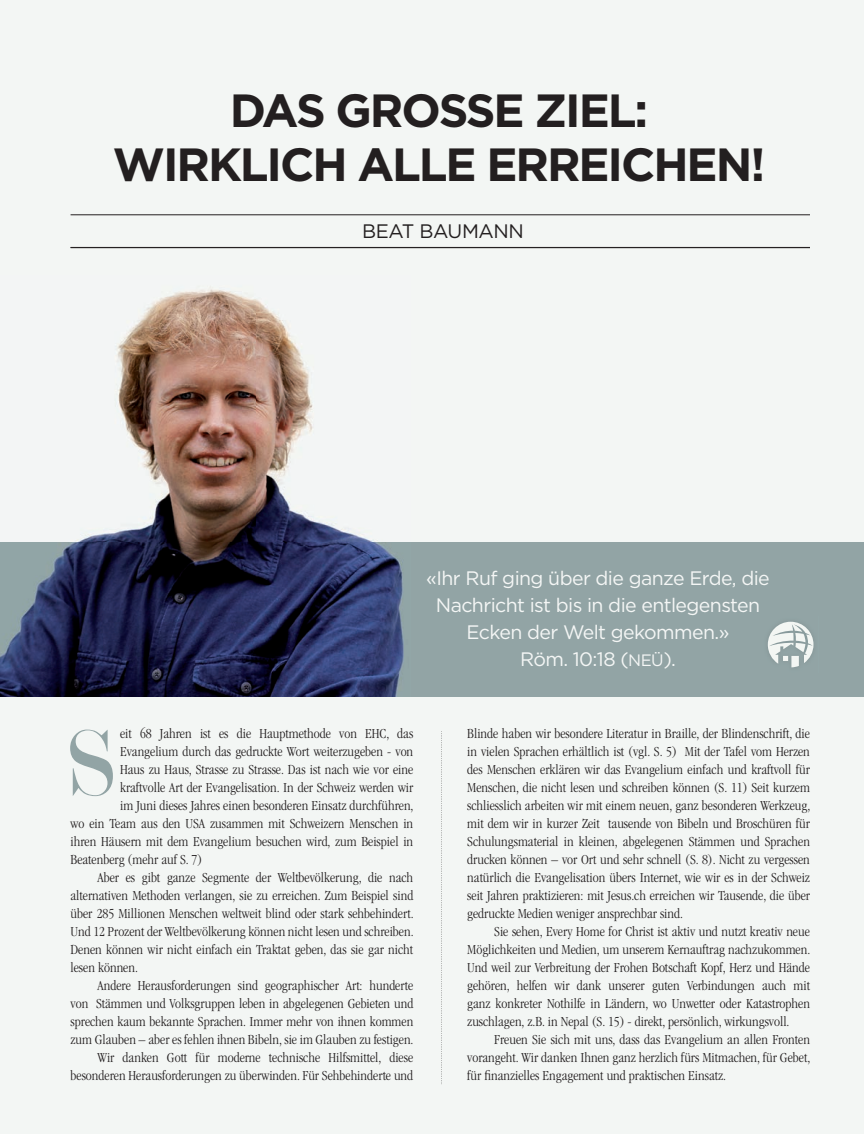
<style>
.page{position:relative;width:864px;height:1134px;background:#f3f6f4}
.page>*{position:absolute;margin:0;border:0;box-sizing:border-box;transform-origin:0 0}
.t1{font:100.5px "Modern";color:#92a4a5;scale:.9 1}
.t2{font:700 46.5px/54px "Gotham";letter-spacing:-.045em;color:#231f20;text-align:center}
.t3{font:19.5px/27px "Gotham";letter-spacing:-.03em;color:#f4f6f5;text-align:center}
.t4{font:19.5px "Gotham";letter-spacing:-.02em;color:#231f20}
.t5{font:300 condensed 14.25px/18px "ITC Garamond Std";color:#231f20;text-align:justify}
.s1{font-size:16.5px}
</style>
<div class="page">
<hr style="left:71px;top:247px;width:739px;height:1px;background:#231f20">
<hr style="left:71px;top:215px;width:739px;height:1px;background:#231f20">
<div style="left:0;top:542px;width:864px;height:154px;background:#92a4a5"></div>
<svg style="left:441px;top:731px;width:1px;height:353px"></svg>
<svg style="left:768px;top:622px;width:46px;height:45px"></svg>
<img style="left:0;top:289px;width:404px;height:407px">
<h2 class="t2" style="left:113px;top:83px;width:654px">DAS GROSSE ZIEL:<br>WIRKLICH ALLE ERREICHEN!</h2>
<h3 class="t4" style="left:362px;top:219px;width:163px">BEAT BAUMANN</h3>
<h3 class="t3" style="left:426px;top:565px;width:345px">«Ihr Ruf ging über die ganze Erde, die<br>Nachricht ist bis in die entlegensten<br>Ecken der Welt gekommen.»<br>Röm. 10:18 (<span class="s1">NEÜ</span>).</h3>
<p class="t5" style="left:120px;top:725px;width:295px">eit 68 Jahren ist es die Hauptmethode von EHC, das</p>
<p class="t5" style="left:120px;top:743px;width:295px">Evangelium durch das gedruckte Wort weiterzugeben - von</p>
<p class="t5" style="left:120px;top:761px;width:295px">Haus zu Haus, Strasse zu Strasse. Das ist nach wie vor eine</p>
<p class="t5" style="left:120px;top:779px;width:295px">kraftvolle Art der Evangelisation. In der Schweiz werden wir</p>
<p class="t5" style="left:120px;top:797px;width:295px">im Juni dieses Jahres einen besonderen Einsatz durchführen,</p>
<p class="t5" style="left:71px;top:815px;width:344px">wo ein Team aus den USA zusammen mit Schweizern Menschen in</p>
<p class="t5" style="left:71px;top:833px;width:344px">ihren Häusern mit dem Evangelium besuchen wird, zum Beispiel in</p>
<p class="t5" style="left:71px;top:851px;width:133px">Beatenberg (mehr auf S. 7)</p>
<p class="t5" style="left:98px;top:869px;width:317px">Aber es gibt ganze Segmente der Weltbevölkerung, die nach</p>
<p class="t5" style="left:71px;top:887px;width:344px">alternativen Methoden verlangen, sie zu erreichen. Zum Beispiel sind</p>
<p class="t5" style="left:71px;top:905px;width:345px">über 285 Millionen Menschen weltweit blind oder stark sehbehindert.</p>
<p class="t5" style="left:71px;top:923px;width:345px">Und 12 Prozent der Weltbevölkerung können nicht lesen und schreiben.</p>
<p class="t5" style="left:71px;top:941px;width:344px">Denen können wir nicht einfach ein Traktat geben, das sie gar nicht</p>
<p class="t5" style="left:71px;top:959px;width:69px">lesen können.</p>
<p class="t5" style="left:98px;top:977px;width:317px">Andere Herausforderungen sind geographischer Art: hunderte</p>
<p class="t5" style="left:71px;top:995px;width:344px">von Stämmen und Volksgruppen leben in abgelegenen Gebieten und</p>
<p class="t5" style="left:71px;top:1013px;width:344px">sprechen kaum bekannte Sprachen. Immer mehr von ihnen kommen</p>
<p class="t5" style="left:71px;top:1031px;width:345px">zum Glauben – aber es fehlen ihnen Bibeln, sie im Glauben zu festigen.</p>
<p class="t5" style="left:98px;top:1049px;width:317px">Wir danken Gott für moderne technische Hilfsmittel, diese</p>
<p class="t5" style="left:71px;top:1067px;width:344px">besonderen Herausforderungen zu überwinden. Für Sehbehinderte und</p>
<h1 class="t1" style="left:68px;top:713px;width:54px">S</h1>
<p class="t5" style="left:467px;top:725px;width:345px">Blinde haben wir besondere Literatur in Braille, der Blindenschrift, die in vielen Sprachen erhältlich ist (vgl. S. 5) Mit der Tafel vom Herzen des Menschen erklären wir das Evangelium einfach und kraftvoll für Menschen, die nicht lesen und schreiben können (S. 11) Seit kurzem schliesslich arbeiten wir mit einem neuen, ganz besonderen Werkzeug, mit dem wir in kurzer Zeit tausende von Bibeln und Broschüren für Schulungsmaterial in kleinen, abgelegenen Stämmen und Sprachen drucken können – vor Ort und sehr schnell (S. 8). Nicht zu vergessen natürlich die Evangelisation übers Internet, wie wir es in der Schweiz seit Jahren praktizieren: mit Jesus.ch erreichen wir Tausende, die über gedruckte Medien weniger ansprechbar sind.</p>
<p class="t5" style="left:467px;top:923px;width:345px;text-indent:27px">Sie sehen, Every Home for Christ ist aktiv und nutzt kreativ neue Möglichkeiten und Medien, um unserem Kernauftrag nachzukommen.<br>Und weil zur Verbreitung der Frohen Botschaft Kopf, Herz und Hände gehören, helfen wir dank unserer guten Verbindungen auch mit ganz konkreter Nothilfe in Ländern, wo Unwetter oder Katastrophen zuschlagen, z.B. in Nepal (S. 15) - direkt, persönlich, wirkungsvoll.</p>
<p class="t5" style="left:467px;top:1031px;width:345px;text-indent:27px">Freuen Sie sich mit uns, dass das Evangelium an allen Fronten vorangeht. Wir danken Ihnen ganz herzlich fürs Mitmachen, für Gebet, für nanzielles Engagement und praktischen Einsatz.</p>
</div>
